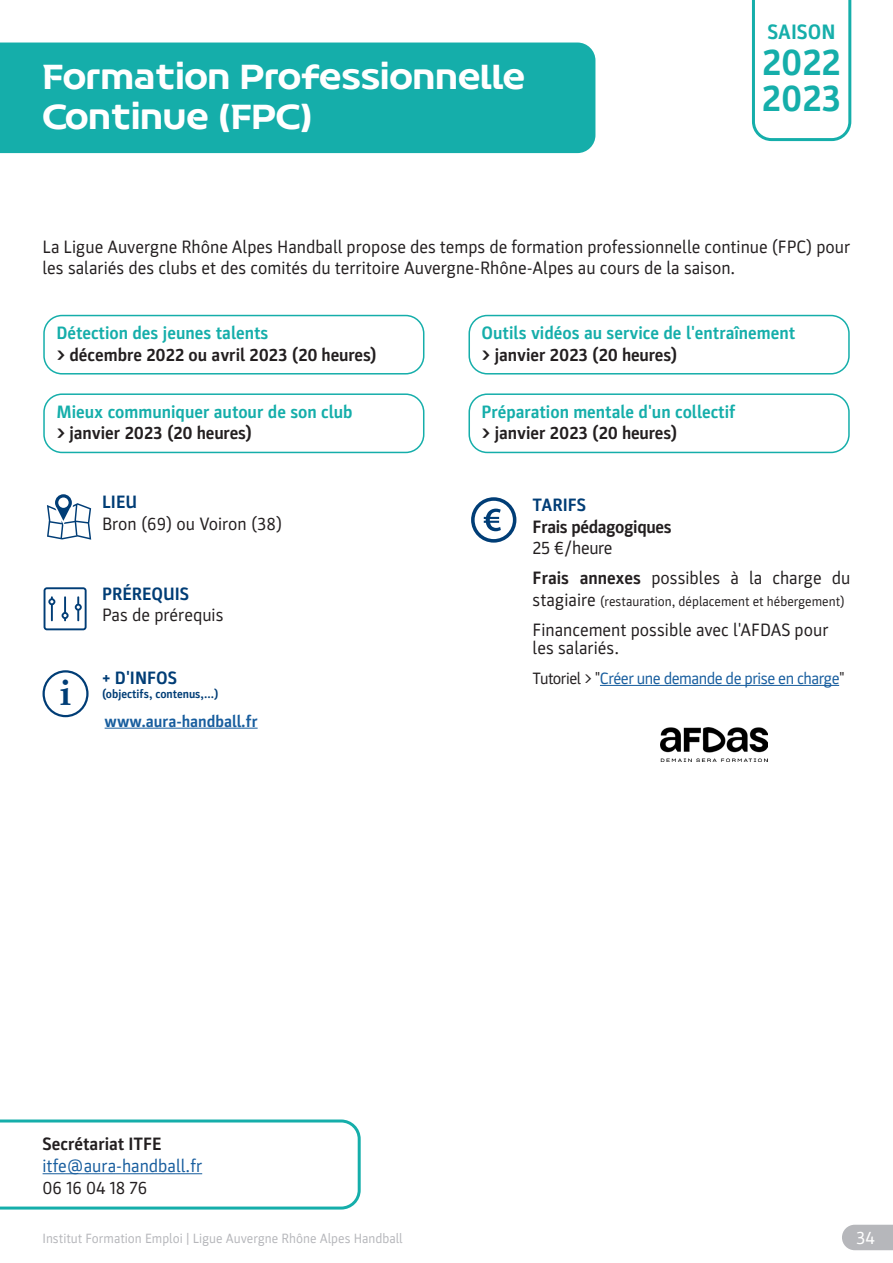
<style>
.page{position:relative;width:893px;height:1263px;background:#fff}
.page>*{position:absolute;margin:0;border:0;box-sizing:border-box;transform-origin:0 0}
.t1{font:700 37.5px "Parka";color:#15aeaa}
.t2{font:700 36px "Palatino";color:#003d76}
.t3{font:33px "FF Hand";letter-spacing:-.02em;color:#fff}
.t4{font:700 21px "Parka";color:#15aeaa}
.t5{font:18px/18px "Parka";color:#231f20}
.t6{font:700 18px "Parka";color:#15aeaa}
.t7{font:700 18px "Parka";color:#231f20}
.t8{font:700 18px "Parka";color:#003d76}
.t9{font:18px "Parka";color:#175d9e}
.t10{font:700 18px "Parka";letter-spacing:-.02em;color:#231f20}
.t11{font:18px "Parka";color:#fff}
.t12{font:16.5px "Parka";letter-spacing:-.03em;color:#175d9e}
.t13{font:700 16.5px "Parka";color:#175d9e}
.t14{font:13.5px "Parka";color:#b6b7bb}
.t15{font:13.5px "Parka";color:#231f20}
.t16{font:700 12px "Parka";color:#003d76}
.s1{font-weight:700}
.s2{font-size:18px}
.s3{color:#231f20}
</style>
<div class="page">
<div style="left:43px;top:315px;width:381px;height:59px;border:2px solid #15aeaa;border-radius:18px"></div>
<svg style="left:471px;top:497px;width:45px;height:46px"></svg>
<svg style="left:47px;top:494px;width:44px;height:46px"></svg>
<hr style="left:600px;top:685px;width:239px;height:1px;background:#175d9e">
<svg style="left:44px;top:587px;width:43px;height:43px"></svg>
<img style="left:661px;top:727px;width:107px;height:34px">
<div style="left:0;top:43px;width:595px;height:110px;background:#15aeaa"></div>
<svg style="left:752px;top:0;width:99px;height:141px"></svg>
<svg style="left:0;top:1119px;width:361px;height:90px"></svg>
<hr style="left:43px;top:1173px;width:159px;height:1px;background:#175d9e">
<div style="left:43px;top:393px;width:381px;height:60px;border:2px solid #15aeaa;border-radius:18px"></div>
<div style="left:468px;top:315px;width:382px;height:59px;border:2px solid #15aeaa;border-radius:18px"></div>
<div style="left:468px;top:393px;width:382px;height:60px;border:2px solid #15aeaa;border-radius:18px"></div>
<hr style="left:105px;top:728px;width:153px;height:1px;background:#175d9e">
<div style="left:43px;top:670px;width:46px;height:47px;border:2px solid #003d76;border-radius:50%"></div>
<svg style="left:842px;top:1225px;width:51px;height:25px"></svg>
<p class="t3" style="left:43px;top:56px;width:485px">Formation Professionnelle</p>
<p class="t3" style="left:43px;top:95px;width:272px">Continue (FPC)</p>
<p class="t4" style="left:767px;top:20px;width:70px">SAISON</p>
<p class="t1" style="left:762px;top:41px;width:80px">2022</p>
<p class="t1" style="left:762px;top:77px;width:80px">2023</p>
<p class="t5" style="left:43px;top:236px;width:809px;line-height:21px">La Ligue Auvergne Rhône Alpes Handball propose des temps de formation professionnelle continue (FPC) pour les salariés des clubs et des comités du territoire Auvergne-Rhône-Alpes au cours de la saison.</p>
<p class="t6" style="left:56px;top:323px;width:214px">Détection des jeunes talents</p>
<p class="t7" style="left:56px;top:344px;width:322px">&gt; décembre 2022 ou avril 2023 (20 heures)</p>
<p class="t6" style="left:56px;top:401px;width:298px">Mieux communiquer autour de son club</p>
<p class="t7" style="left:56px;top:423px;width:197px">&gt; janvier 2023 (20 heures)</p>
<p class="t8" style="left:102px;top:492px;width:36px">LIEU</p>
<p class="t5" style="left:102px;top:515px;width:182px">Bron (69) ou Voiron (38)</p>
<p class="t2" style="left:59px;top:662px;width:13px">i</p>
<p class="t8" style="left:102px;top:584px;width:89px">PRÉREQUIS</p>
<p class="t5" style="left:102px;top:606px;width:123px">Pas de prérequis</p>
<p class="t8" style="left:102px;top:668px;width:76px">+ D'INFOS</p>
<p class="t16" style="left:102px;top:687px;width:118px">(objectifs, contenus,...)</p>
<p class="t13" style="left:105px;top:712px;width:154px">www.aura-handball.fr</p>
<p class="t6" style="left:482px;top:323px;width:315px">Outils vidéos au service de l'entraînement</p>
<p class="t7" style="left:482px;top:344px;width:197px">&gt; janvier 2023 (20 heures)</p>
<p class="t6" style="left:482px;top:401px;width:255px">Préparation mentale d'un collectif</p>
<p class="t7" style="left:482px;top:423px;width:197px">&gt; janvier 2023 (20 heures)</p>
<p class="t8" style="left:533px;top:495px;width:55px">TARIFS</p>
<p class="t10" style="left:533px;top:516px;width:141px">Frais pédagogiques</p>
<p class="t5" style="left:533px;top:539px;width:81px">25 €/heure</p>
<p class="t5" style="left:533px;top:569px;width:319px"><span class="s1">Frais annexes</span> possibles à la charge du</p>
<p class="t15" style="left:533px;top:594px;width:314px"><span class="s2">stagiaire</span> (restauration, déplacement et hébergement)</p>
<p class="t5" style="left:533px;top:621px;width:297px">Financement possible avec l'AFDAS pour les salariés.</p>
<p class="t12" style="left:533px;top:669px;width:314px"><span class="s3">Tutoriel &gt; "</span>Créer une demande de prise en charge<span class="s3">"</span></p>
<p class="t7" style="left:43px;top:1134px;width:121px">Secrétariat ITFE</p>
<p class="t9" style="left:43px;top:1156px;width:161px">itfe@aura-handball.fr</p>
<p class="t5" style="left:43px;top:1178px;width:106px">06 16 04 18 76</p>
<p class="t14" style="left:43px;top:1231px;width:362px">Institut Formation Emploi | Ligue Auvergne Rhône Alpes Handball</p>
<p class="t11" style="left:856px;top:1228px;width:20px">34</p>
</div>
